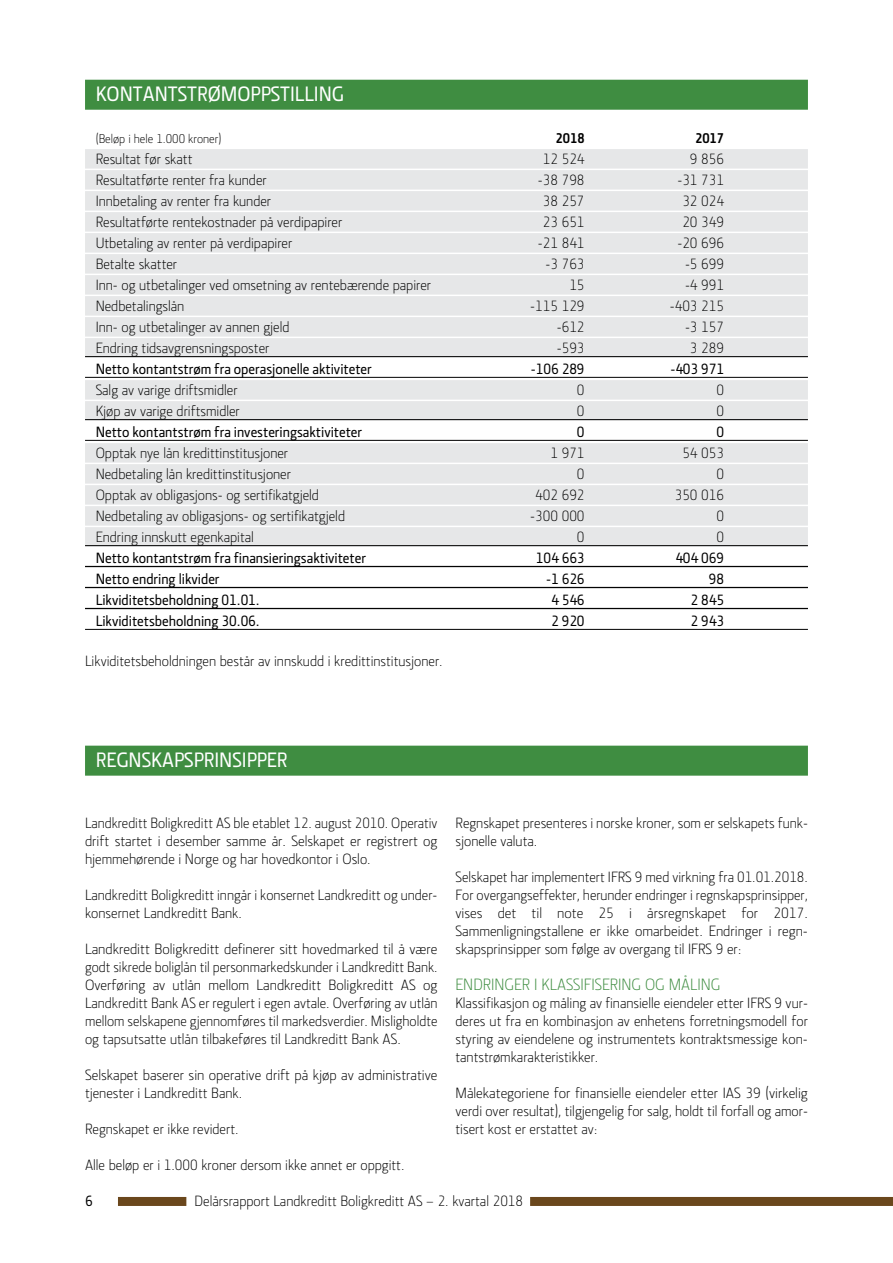
<style>
.page{position:relative;width:893px;height:1263px;background:#fff}
.page>*{position:absolute;margin:0;border:0;box-sizing:border-box;transform-origin:0 0}
.t1{font:500 21px "Section LK";color:#fff}
.t2{font:300 16.5px "Section LK";color:#3f8d41}
.t3{font:300 15px/18px "Section LK";color:#000;text-align:justify}
.t4{font:500 15px "Section LK";color:#000}
.t5{font:700 14.25px "Section LK";color:#000}
.t6{font:300 12.75px "Section LK";color:#000}
</style>
<div class="page">
<div style="left:118px;top:1197px;width:68px;height:9px;background:#6a471c"></div>
<div style="left:530px;top:1197px;width:363px;height:9px;background:#6a471c"></div>
<div style="left:85px;top:80px;width:723px;height:30px;background:#3f8d41"></div>
<div style="left:85px;top:149px;width:723px;height:20px;background:#e6e7e8"></div>
<div style="left:85px;top:170px;width:723px;height:20px;background:#e6e7e8"></div>
<div style="left:85px;top:191px;width:723px;height:20px;background:#e6e7e8"></div>
<div style="left:85px;top:212px;width:723px;height:20px;background:#e6e7e8"></div>
<div style="left:85px;top:233px;width:723px;height:20px;background:#e6e7e8"></div>
<div style="left:85px;top:254px;width:723px;height:20px;background:#e6e7e8"></div>
<div style="left:85px;top:275px;width:723px;height:20px;background:#e6e7e8"></div>
<div style="left:85px;top:296px;width:723px;height:20px;background:#e6e7e8"></div>
<div style="left:85px;top:317px;width:723px;height:20px;background:#e6e7e8"></div>
<div style="left:85px;top:338px;width:723px;height:20px;background:#e6e7e8"></div>
<hr style="left:85px;top:356px;width:723px;height:1px;background:#000">
<hr style="left:85px;top:377px;width:723px;height:1px;background:#000">
<div style="left:85px;top:380px;width:723px;height:20px;background:#e6e7e8"></div>
<div style="left:85px;top:401px;width:723px;height:20px;background:#e6e7e8"></div>
<hr style="left:85px;top:419px;width:723px;height:1px;background:#000">
<hr style="left:85px;top:440px;width:723px;height:1px;background:#000">
<div style="left:85px;top:443px;width:723px;height:20px;background:#e6e7e8"></div>
<div style="left:85px;top:464px;width:723px;height:20px;background:#e6e7e8"></div>
<div style="left:85px;top:485px;width:723px;height:20px;background:#e6e7e8"></div>
<div style="left:85px;top:506px;width:723px;height:20px;background:#e6e7e8"></div>
<div style="left:85px;top:527px;width:723px;height:20px;background:#e6e7e8"></div>
<hr style="left:85px;top:545px;width:723px;height:1px;background:#000">
<hr style="left:85px;top:566px;width:723px;height:1px;background:#000">
<hr style="left:85px;top:587px;width:723px;height:1px;background:#000">
<hr style="left:85px;top:608px;width:723px;height:1px;background:#000">
<hr style="left:85px;top:629px;width:723px;height:1px;background:#000">
<div style="left:85px;top:746px;width:723px;height:30px;background:#3f8d41"></div>
<h1 class="t1" style="left:96px;top:82px;width:250px">KONTANTSTRØMOPPSTILLING</h1>
<p class="t6" style="left:96px;top:131px;width:127px">(Beløp i hele 1.000 kroner)</p>
<p class="t5" style="left:556px;top:130px;width:30px">2018</p>
<p class="t5" style="left:695px;top:130px;width:30px">2017</p>
<p class="t3" style="left:96px;top:150px;width:98px">Resultat før skatt</p>
<p class="t3" style="left:543px;top:150px;width:43px">12 524</p>
<p class="t3" style="left:690px;top:150px;width:36px">9 856</p>
<p class="t3" style="left:96px;top:171px;width:173px">Resultatførte renter fra kunder</p>
<p class="t3" style="left:538px;top:171px;width:48px">-38 798</p>
<p class="t3" style="left:677px;top:171px;width:48px">-31 731</p>
<p class="t3" style="left:96px;top:192px;width:177px">Innbetaling av renter fra kunder</p>
<p class="t3" style="left:543px;top:192px;width:43px">38 257</p>
<p class="t3" style="left:682px;top:192px;width:43px">32 024</p>
<p class="t3" style="left:96px;top:213px;width:248px">Resultatførte rentekostnader på verdipapirer</p>
<p class="t3" style="left:543px;top:213px;width:43px">23 651</p>
<p class="t3" style="left:682px;top:213px;width:43px">20 349</p>
<p class="t3" style="left:96px;top:234px;width:198px">Utbetaling av renter på verdipapirer</p>
<p class="t3" style="left:538px;top:234px;width:48px">-21 841</p>
<p class="t3" style="left:677px;top:234px;width:48px">-20 696</p>
<p class="t3" style="left:96px;top:255px;width:83px">Betalte skatter</p>
<p class="t3" style="left:545px;top:255px;width:41px">-3 763</p>
<p class="t3" style="left:685px;top:255px;width:41px">-5 699</p>
<p class="t3" style="left:96px;top:276px;width:337px">Inn- og utbetalinger ved omsetning av rentebærende papirer</p>
<p class="t3" style="left:569px;top:276px;width:17px">15</p>
<p class="t3" style="left:685px;top:276px;width:41px">-4 991</p>
<p class="t3" style="left:96px;top:297px;width:90px">Nedbetalingslån</p>
<p class="t3" style="left:530px;top:297px;width:56px">-115 129</p>
<p class="t3" style="left:670px;top:297px;width:56px">-403 215</p>
<p class="t3" style="left:96px;top:318px;width:195px">Inn- og utbetalinger av annen gjeld</p>
<p class="t3" style="left:557px;top:318px;width:29px">-612</p>
<p class="t3" style="left:685px;top:318px;width:41px">-3 157</p>
<p class="t3" style="left:96px;top:339px;width:175px">Endring tidsavgrensningsposter</p>
<p class="t3" style="left:557px;top:339px;width:29px">-593</p>
<p class="t3" style="left:690px;top:339px;width:36px">3 289</p>
<p class="t4" style="left:96px;top:360px;width:278px">Netto kontantstrøm fra operasjonelle aktiviteter</p>
<p class="t4" style="left:531px;top:360px;width:55px">-106 289</p>
<p class="t4" style="left:670px;top:360px;width:55px">-403 971</p>
<p class="t3" style="left:96px;top:381px;width:143px">Salg av varige driftsmidler</p>
<p class="t3" style="left:577px;top:381px;width:9px">0</p>
<p class="t3" style="left:716px;top:381px;width:9px">0</p>
<p class="t3" style="left:96px;top:402px;width:146px">Kjøp av varige driftsmidler</p>
<p class="t3" style="left:577px;top:402px;width:9px">0</p>
<p class="t3" style="left:716px;top:402px;width:9px">0</p>
<p class="t4" style="left:96px;top:423px;width:268px">Netto kontantstrøm fra investeringsaktiviteter</p>
<p class="t4" style="left:577px;top:423px;width:9px">0</p>
<p class="t4" style="left:716px;top:423px;width:9px">0</p>
<p class="t3" style="left:96px;top:444px;width:194px">Opptak nye lån kredittinstitusjoner</p>
<p class="t3" style="left:550px;top:444px;width:36px">1 971</p>
<p class="t3" style="left:682px;top:444px;width:43px">54 053</p>
<p class="t3" style="left:96px;top:465px;width:197px">Nedbetaling lån kredittinstitusjoner</p>
<p class="t3" style="left:577px;top:465px;width:9px">0</p>
<p class="t3" style="left:716px;top:465px;width:9px">0</p>
<p class="t3" style="left:96px;top:486px;width:225px">Opptak av obligasjons- og sertifikatgjeld</p>
<p class="t3" style="left:535px;top:486px;width:51px">402 692</p>
<p class="t3" style="left:675px;top:486px;width:51px">350 016</p>
<p class="t3" style="left:96px;top:507px;width:251px">Nedbetaling av obligasjons- og sertifikatgjeld</p>
<p class="t3" style="left:530px;top:507px;width:56px">-300 000</p>
<p class="t3" style="left:716px;top:507px;width:9px">0</p>
<p class="t3" style="left:96px;top:528px;width:160px">Endring innskutt egenkapital</p>
<p class="t3" style="left:577px;top:528px;width:9px">0</p>
<p class="t3" style="left:716px;top:528px;width:9px">0</p>
<p class="t4" style="left:96px;top:549px;width:272px">Netto kontantstrøm fra finansieringsaktiviteter</p>
<p class="t4" style="left:536px;top:549px;width:50px">104 663</p>
<p class="t4" style="left:675px;top:549px;width:50px">404 069</p>
<p class="t4" style="left:96px;top:570px;width:125px">Netto endring likvider</p>
<p class="t4" style="left:546px;top:570px;width:40px">-1 626</p>
<p class="t4" style="left:709px;top:570px;width:17px">98</p>
<p class="t4" style="left:96px;top:591px;width:166px">Likviditetsbeholdning 01.01.</p>
<p class="t4" style="left:551px;top:591px;width:35px">4 546</p>
<p class="t4" style="left:691px;top:591px;width:35px">2 845</p>
<p class="t4" style="left:96px;top:612px;width:166px">Likviditetsbeholdning 30.06.</p>
<p class="t4" style="left:551px;top:612px;width:35px">2 920</p>
<p class="t4" style="left:691px;top:612px;width:35px">2 943</p>
<p class="t3" style="left:85px;top:652px;width:359px">Likviditetsbeholdningen består av innskudd i kredittinstitusjoner.</p>
<h1 class="t1" style="left:96px;top:748px;width:193px">REGNSKAPSPRINSIPPER</h1>
<p class="t3" style="left:85px;top:814px;width:354px">Landkreditt Boligkreditt AS ble etablet 12. august 2010. Operativ drift startet i desember samme år. Selskapet er registrert og hjemmehørende i Norge og har hovedkontor i Oslo.</p>
<p class="t3" style="left:85px;top:886px;width:354px">Landkreditt Boligkreditt inngår i konsernet Landkreditt og under&shy;konsernet Landkreditt Bank.</p>
<p class="t3" style="left:85px;top:940px;width:354px">Landkreditt Boligkreditt definerer sitt hovedmarked til å være godt sikrede boliglån til personmarkedskunder i Landkreditt Bank.<br>Overføring av utlån mellom Landkreditt Boligkreditt AS og Landkreditt Bank AS er regulert i egen avtale. Overføring av utlån mellom selskapene gjennomføres til markedsverdier. Misligholdte og tapsutsatte utlån tilbakeføres til Landkreditt Bank AS.</p>
<p class="t3" style="left:85px;top:1066px;width:354px">Selskapet baserer sin operative drift på kjøp av administrative tjenester i Landkreditt Bank.</p>
<p class="t3" style="left:85px;top:1120px;width:155px">Regnskapet er ikke revidert.</p>
<p class="t3" style="left:85px;top:1156px;width:321px">Alle beløp er i 1.000 kroner dersom ikke annet er oppgitt.</p>
<p class="t3" style="left:455px;top:814px;width:354px">Regnskapet presenteres i norske kroner, som er selskapets funk&shy;sjonelle valuta.</p>
<p class="t3" style="left:455px;top:868px;width:354px">Selskapet har implementert IFRS 9 med virkning fra 01.01.2018.<br>For overgangseffekter, herunder endringer i regnskapsprinsipper, vises det til note 25 i årsregnskapet for 2017.<br>Sammenligningstallene er ikke omarbeidet. Endringer i regn&shy;skapsprinsipper som følge av overgang til IFRS 9 er:</p>
<p class="t2" style="left:455px;top:975px;width:266px">ENDRINGER I KLASSIFISERING OG MÅLING</p>
<p class="t3" style="left:455px;top:994px;width:354px">Klassifikasjon og måling av finansielle eiendeler etter IFRS 9 vur&shy;deres ut fra en kombinasjon av enhetens forretningsmodell for styring av eiendelene og instrumentets kontraktsmessige kon&shy;tantstrømkarakteristikker.</p>
<p class="t3" style="left:455px;top:1084px;width:354px">Målekategoriene for finansielle eiendeler etter IAS 39 (virkelig verdi over resultat), tilgjengelig for salg, holdt til forfall og amor&shy;tisert kost er erstattet av:</p>
<p class="t4" style="left:85px;top:1192px;width:9px">6</p>
<p class="t3" style="left:195px;top:1192px;width:330px">Delårsrapport Landkreditt Boligkreditt AS – 2. kvartal 2018</p>
</div>
